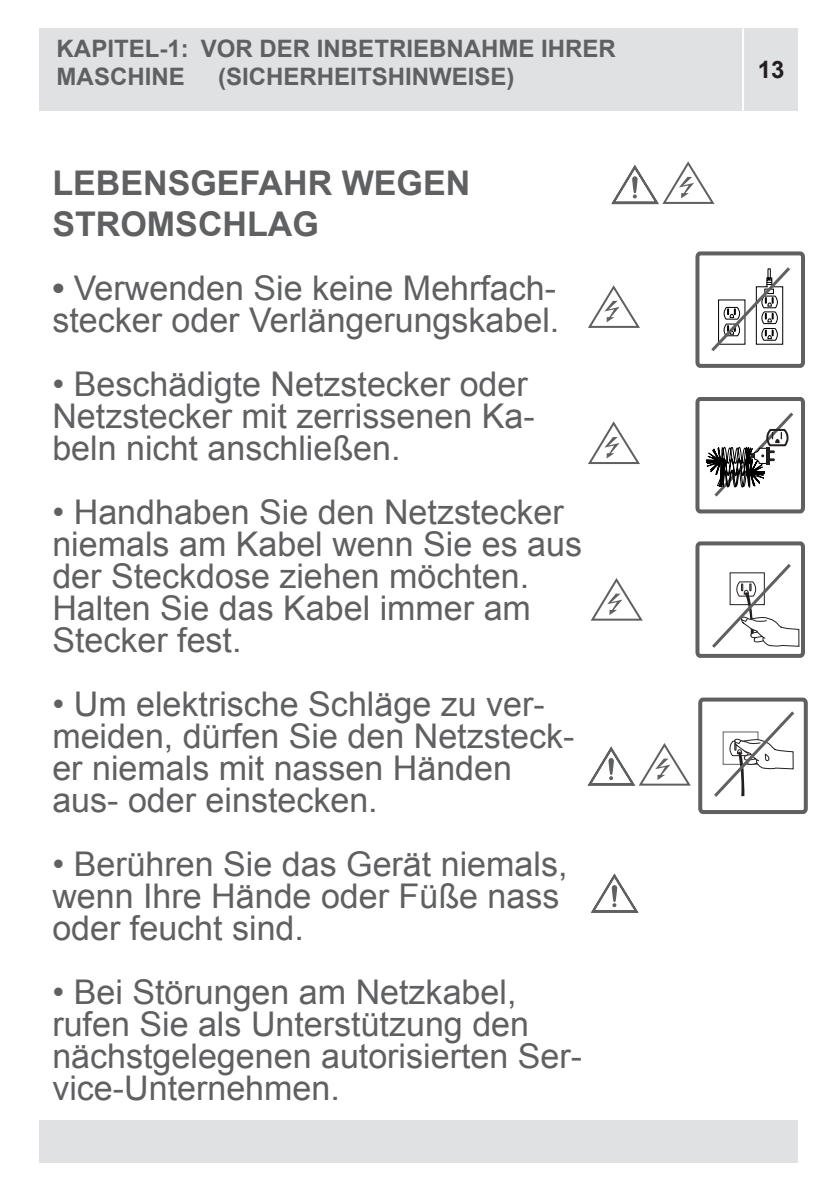
<style>
.page{position:relative;width:840px;height:1191px;background:#fff}
.page>*{position:absolute;margin:0;border:0;box-sizing:border-box;transform-origin:0 0}
.t1{font:34px/32px "Arial";color:#5f6062}
.t2{font:700 34px/40.8px "Arial";color:#5f6062}
.t3{font:700 24px/28.8px "Arial";color:#5f6062}
.t4{font:700 24px "Arial";color:#231f20}
.s1{font-weight:700}
</style>
<div class="page">
<div style="left:40px;top:1120px;width:757px;height:42px;background:#e0e1e3"></div>
<div style="left:40px;top:28px;width:757px;height:83px;background:#e0e1e3"></div>
<hr style="left:741px;top:28px;width:2px;height:83px;background:#fff">
<svg style="left:695px;top:251px;width:110px;height:117px"></svg>
<svg style="left:588px;top:285px;width:52px;height:43px"></svg>
<svg style="left:588px;top:421px;width:52px;height:43px"></svg>
<svg style="left:695px;top:397px;width:110px;height:261px"></svg>
<svg style="left:590px;top:578px;width:53px;height:43px"></svg>
<svg style="left:590px;top:873px;width:49px;height:40px"></svg>
<svg style="left:587px;top:697px;width:221px;height:117px"></svg>
<svg style="left:611px;top:161px;width:104px;height:44px"></svg>
<p class="t3" style="left:57px;top:35px;width:560px">KAPITEL-1: VOR DER INBETRIEBNAHME IHRER<br>MASCHINE</p>
<p class="t3" style="left:218px;top:63px;width:298px">(SICHERHEITSHINWEISE)</p>
<p class="t2" style="left:52px;top:164px;width:419px">LEBENSGEFAHR WEGEN<br>STROMSCHLAG</p>
<p class="t1" style="left:52px;top:272px;width:508px"><span class="s1">•</span> Verwenden Sie keine Mehrfach&shy;stecker oder Verlängerungskabel.</p>
<p class="t1" style="left:52px;top:368px;width:483px">• Beschädigte Netzstecker oder<br>Netzstecker mit zerrissenen Ka&shy;beln nicht anschließen.</p>
<p class="t1" style="left:52px;top:496px;width:531px">• Handhaben Sie den Netzstecker niemals am Kabel wenn Sie es aus der Steckdose ziehen möchten.<br>Halten Sie das Kabel immer am<br>Stecker fest.</p>
<p class="t1" style="left:52px;top:688px;width:523px">• Um elektrische Schläge zu ver&shy;meiden, dürfen Sie den Netzsteck&shy;er niemals mit nassen Händen aus- oder einstecken.</p>
<p class="t1" style="left:52px;top:848px;width:516px">• Berühren Sie das Gerät niemals, wenn Ihre Hände oder Füße nass oder feucht sind.</p>
<p class="t1" style="left:52px;top:976px;width:531px">• Bei Störungen am Netzkabel, rufen Sie als Unterstützung den nächstgelegenen autorisierten Ser&shy;vice-Unternehmen.</p>
<p class="t4" style="left:757px;top:54px;width:28px">13</p>
</div>
